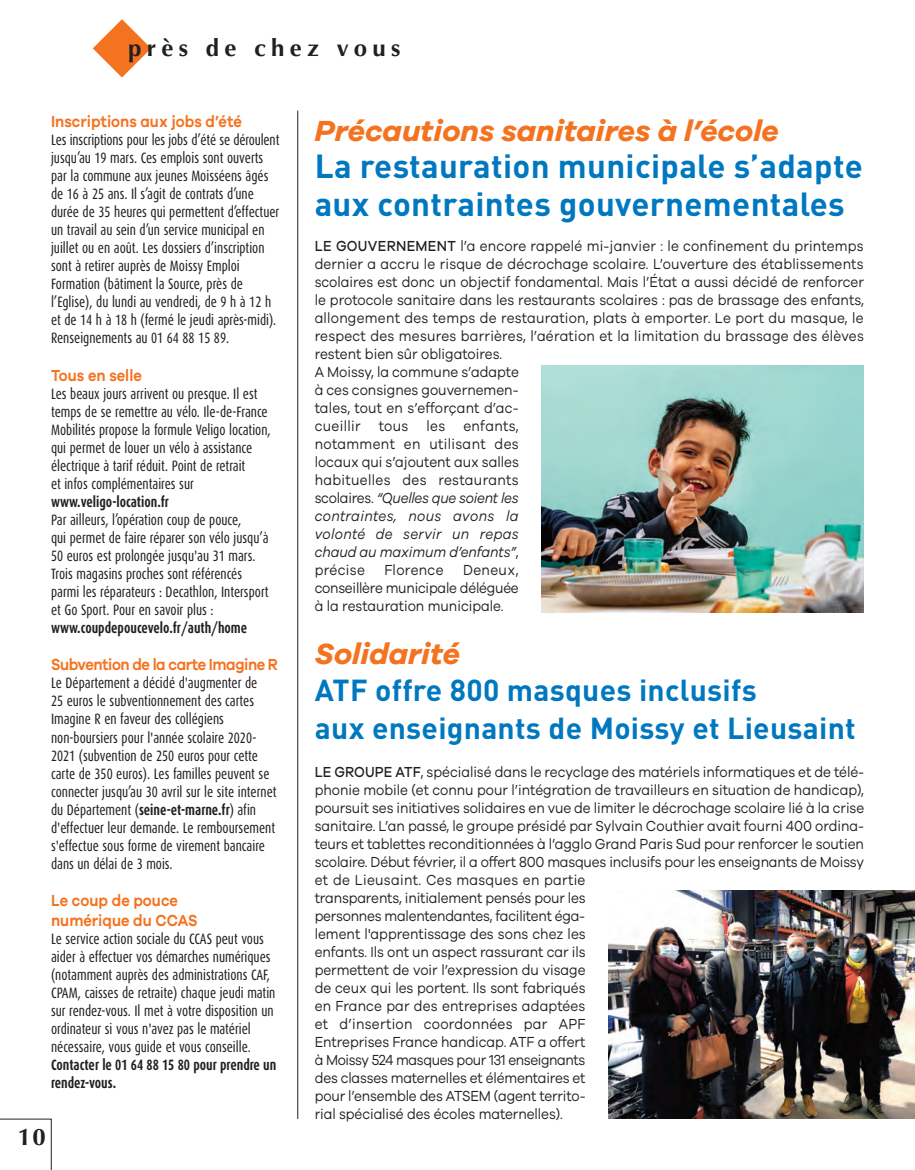
<style>
.page{position:relative;width:915px;height:1170px;background:#fff}
.page>*{position:absolute;margin:0;border:0;box-sizing:border-box;transform-origin:0 0}
.t1{font:700 33px/37.5px "DIN";letter-spacing:.01em;color:#0078c0}
.t2{font:700 30px/37.5px "DIN";letter-spacing:.01em;color:#0078c0}
.t3{font:italic 700 30px "Galano Grotesque";color:#f47321}
.t4{font:700 24px "Optima";letter-spacing:.225em;color:#231f20}
.t5{font:600 16.5px/19.5px "Galano Grotesque";color:#f47321;scale:.9 1}
.t6{font:600 16.5px "Galano Grotesque";letter-spacing:-.03em;color:#f47321;scale:.9 1}
.t7{font:15px/18px "Galano Grotesque";color:#231f20;scale:.9 1}
.t8{font:15px/18px "Dax Condensed";color:#231f20;scale:.9 1}
.t9{font:700 15px/18px "Dax Condensed";color:#231f20;scale:.9 1}
.t10{font:15px "Galano Grotesque";letter-spacing:.025em;color:#231f20;scale:.9 1}
.s1{font-weight:700}
.s2{font-weight:500}
.s3{font-style:italic}
</style>
<div class="page">
<svg style="left:93px;top:19px;width:58px;height:58px"></svg>
<hr style="left:297px;top:111px;width:1px;height:1007px;background:#231f20">
<img style="left:541px;top:366px;width:322px;height:246px">
<img style="left:608px;top:890px;width:306px;height:228px">
<svg style="left:0;top:1118px;width:51px;height:52px"></svg>
<h3 class="t4" style="left:128px;top:34px;width:274px">près de chez vous</h3>
<p class="t5" style="left:51px;top:114px;width:213px">Inscriptions aux jobs d’été</p>
<p class="t8" style="left:51px;top:132px;width:255px">Les inscriptions pour les jobs d’été se déroulent jusqu’au 19 mars. Ces emplois sont ouverts par la commune aux jeunes Moisséens âgés de 16 à 25 ans. Il s’agit de contrats d’une durée de 35 heures qui permettent d’effectuer un travail au sein d’un service municipal en juillet ou en août. Les dossiers d’inscription sont à retirer auprès de Moissy Emploi Formation (bâtiment la Source, près de l’Eglise), du lundi au vendredi, de 9 h à 12 h et de 14 h à 18 h (fermé le jeudi après-midi).<br>Renseignements au 01 64 88 15 89.</p>
<p class="t5" style="left:51px;top:367px;width:102px">Tous en selle</p>
<p class="t8" style="left:51px;top:385px;width:245px">Les beaux jours arrivent ou presque. Il est temps de se remettre au vélo. Ile-de-France Mobilités propose la formule Veligo location, qui permet de louer un vélo à assistance électrique à tarif réduit. Point de retrait<br>et infos complémentaires sur</p>
<p class="t9" style="left:51px;top:493px;width:132px">www.veligo-location.fr</p>
<p class="t8" style="left:51px;top:511px;width:243px">Par ailleurs, l’opération coup de pouce,<br>qui permet de faire réparer son vélo jusqu’à 50 euros est prolongée jusqu'au 31 mars.<br>Trois magasins proches sont référencés parmi les réparateurs : Decathlon, Intersport et Go Sport. Pour en savoir plus :</p>
<p class="t9" style="left:51px;top:619px;width:219px">www.coupdepoucevelo.fr/auth/home</p>
<p class="t6" style="left:51px;top:657px;width:253px">Subvention de la carte Imagine R</p>
<p class="t8" style="left:51px;top:675px;width:252px">Le Département a décidé d'augmenter de<br>25 euros le subventionnement des cartes Imagine R en faveur des collégiens non-boursiers pour l'année scolaire 2020- 2021 (subvention de 250 euros pour cette carte de 350 euros). Les familles peuvent se connecter jusqu’au 30 avril sur le site internet du Département (<span class="s1">seine-et-marne.fr</span>) afin d'effectuer leur demande. Le remboursement s'effectue sous forme de virement bancaire dans un délai de 3 mois.</p>
<p class="t5" style="left:51px;top:892px;width:164px">Le coup de pouce numérique du CCAS</p>
<p class="t8" style="left:51px;top:930px;width:251px">Le service action sociale du CCAS peut vous aider à effectuer vos démarches numériques (notamment auprès des administrations CAF, CPAM, caisses de retraite) chaque jeudi matin sur rendez-vous. Il met à votre disposition un ordinateur si vous n'avez pas le matériel nécessaire, vous guide et vous conseille.</p>
<p class="t9" style="left:51px;top:1056px;width:252px">Contacter le 01 64 88 15 80 pour prendre un rendez-vous.</p>
<h3 class="t4" style="left:18px;top:1123px;width:29px">10</h3>
<h2 class="t3" style="left:314px;top:117px;width:465px">Précautions sanitaires à l’école</h2>
<h1 class="t1" style="left:314px;top:148px;width:549px">La restauration municipale s’adapte aux contraintes gouvernementales</h1>
<p class="t7" style="left:314px;top:238px;width:611px"><span class="s2">LE GOUVERNEMENT</span> l’a encore rappelé mi-janvier : le confinement du printemps dernier a accru le risque de décrochage scolaire. L’ouverture des établissements scolaires est donc un objectif fondamental. Mais l’État a aussi décidé de renforcer le protocole sanitaire dans les restaurants scolaires : pas de brassage des enfants, allongement des temps de restauration, plats à emporter. Le port du masque, le respect des mesures barrières, l’aération et la limitation du brassage des élèves restent bien sûr obligatoires.<br>A Moissy, la commune s’adapte<br>à ces consignes gouvernemen-<br>tales, tout en s’efforçant d’ac-<br>cueillir tous les enfants,<br>notamment en utilisant des<br>locaux qui s’ajoutent aux salles<br>habituelles des restaurants<br>scolaires. <span class="s3">“Quelles que soient les<br>contraintes, nous avons la<br>volonté de servir un repas<br>chaud au maximum d’enfants”</span>,<br>précise</p>
<p class="t10" style="left:384px;top:563px;width:67px">Florence</p>
<p class="t7" style="left:314px;top:562px;width:228px;text-align:justify;text-indent:148px">Deneux, conseillère municipale déléguée à la restauration municipale.</p>
<h2 class="t3" style="left:315px;top:640px;width:147px">Solidarité</h2>
<h2 class="t2" style="left:315px;top:672px;width:542px">ATF offre 800 masques inclusifs<br>aux enseignants de Moissy et Lieusaint</h2>
<p class="t7" style="left:314px;top:764px;width:612px"><span class="s2">LE GROUPE ATF</span>, spécialisé dans le recyclage des matériels informatiques et de télé&shy;phonie mobile (et connu pour l’intégration de travailleurs en situation de handicap), poursuit ses initiatives solidaires en vue de limiter le décrochage scolaire lié à la crise sanitaire. L’an passé, le groupe présidé par Sylvain Couthier avait fourni 400 ordina&shy;teurs et tablettes reconditionnées à l’agglo Grand Paris Sud pour renforcer le soutien scolaire. Début février, il a offert 800 masques inclusifs pour les enseignants de Moissy et de Lieusaint. Ces masques en partie<br>transparents, initialement pensés pour les<br>personnes malentendantes, facilitent éga-<br>lement l'apprentissage des sons chez les<br>enfants. Ils ont un aspect rassurant car ils<br>permettent de voir l’expression du visage<br>de ceux qui les portent. Ils sont fabriqués<br>en France par des entreprises adaptées<br>et d’insertion coordonnées par APF<br>Entreprises France handicap. ATF a offert<br>à Moissy 524 masques pour 131 enseignants<br>des classes maternelles et élémentaires et<br>pour l’ensemble des ATSEM (agent territo-<br>rial spécialisé des écoles maternelles).</p>
</div>
